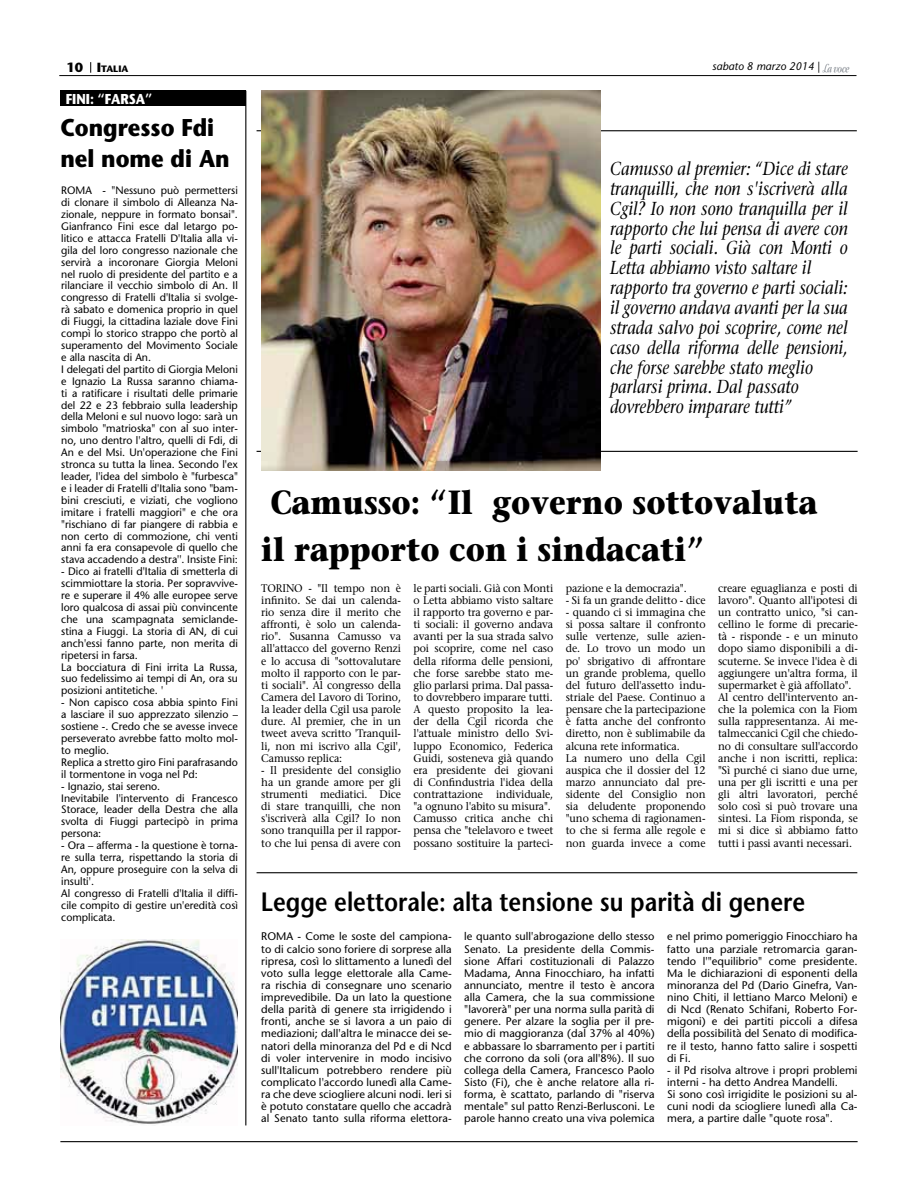
<style>
.page{position:relative;width:918px;height:1188px;background:#fff}
.page>*{position:absolute;margin:0;border:0;box-sizing:border-box;transform-origin:0 0}
.t1{font:700 33.45px/47.4px "Stone Serif";color:#000;scale:.89 1}
.t2{font:600 26.4px "Stone Sans";color:#000;scale:.88 1}
.t3{font:700 24.3px/30.9px "Stone Sans";color:#000;scale:.9 1}
.t4{font:italic 18.75px/19.8px "Stone Serif";color:#000;scale:.85 1}
.t5{font:700 14.4px "Stone Sans";color:#fff;scale:.88 1}
.t6{font:11.1px/12.1px "Stone Serif";letter-spacing:-.01em;color:#000;scale:.95 1}
.t7{font:11.1px/12.1px "Stone Sans";letter-spacing:.005em;color:#000;text-align:justify}
.t8{font:italic 11.1px "Stone Sans";color:#000}
.t9{font:10.8px/11.9px "Stone Sans";color:#000}
.t10{font:700 9.3px "Stone Sans";color:#000}
.s1{font-size:13.2px}
.s2{font-style:normal}
</style>
<div class="page">
<hr style="left:60px;top:1141px;width:798px;height:1px;background:#000">
<div style="left:60px;top:91px;width:186px;height:15px;background:#000"></div>
<hr style="left:245px;top:91px;width:1px;height:1034px;background:#000">
<hr style="left:257px;top:130px;width:600px;height:1px;background:#000">
<hr style="left:257px;top:872px;width:600px;height:1px;background:#000">
<hr style="left:257px;top:451px;width:601px;height:1px;background:#000">
<img style="left:261px;top:91px;width:339px;height:379px">
<img style="left:60px;top:939px;width:178px;height:185px">
<hr style="left:59px;top:75px;width:798px;height:1px;background:#000">
<svg style="left:822px;top:64px;width:27px;height:9px"></svg>
<p class="t10" style="left:67px;top:65px;width:63px"><span class="s1">10</span> <span class="s1">I</span>TALIA</p>
<p class="t8" style="left:712px;top:62px;width:110px">sabato 8 marzo 2014 <span class="s2">|</span></p>
<p class="t5" style="left:66px;top:94px;width:100px">FINI: “FARSA”</p>
<h3 class="t3" style="left:60px;top:115px;width:190px">Congresso Fdi nel nome di An</h3>
<p class="t9" style="left:61px;top:186px;width:178px">ROMA - "Nessuno può permettersi di clonare il simbolo di Alleanza Na&shy;zionale, neppure in formato bonsai".<br>Gianfranco Fini esce dal letargo po&shy;litico e attacca Fratelli D'Italia alla vi&shy;gila del loro congresso nazionale che servirà a incoronare Giorgia Meloni nel ruolo di presidente del partito e a rilanciare il vecchio simbolo di An. Il congresso di Fratelli d'Italia si svolge&shy;rà sabato e domenica proprio in quel di Fiuggi, la cittadina laziale dove Fini compì lo storico strappo che portò al superamento del Movimento Sociale e alla nascita di An.<br>I delegati del partito di Giorgia Meloni e Ignazio La Russa saranno chiama&shy;ti a ratificare i risultati delle primarie del 22 e 23 febbraio sulla leadership della Meloni e sul nuovo logo: sarà un simbolo "matrioska" con al suo inter&shy;no, uno dentro l'altro, quelli di Fdi, di An e del Msi. Un'operazione che Fini stronca su tutta la linea. Secondo l'ex leader, l'idea del simbolo è "furbesca" e i leader di Fratelli d'Italia sono "bam&shy;bini cresciuti, e viziati, che vogliono imitare i fratelli maggiori" e che ora "rischiano di far piangere di rabbia e non certo di commozione, chi venti anni fa era consapevole di quello che stava accadendo a destra''. Insiste Fini:</p>
<p class="t9" style="left:61px;top:567px;width:178px">- Dico ai fratelli d'Italia di smetterla di scimmiottare la storia. Per sopravvive&shy;re e superare il 4% alle europee serve loro qualcosa di assai più convincente che una scampagnata semiclande&shy;stina a Fiuggi. La storia di AN, di cui anch'essi fanno parte, non merita di ripetersi in farsa.<br>La bocciatura di Fini irrita La Russa, suo fedelissimo ai tempi di An, ora su posizioni antitetiche. '</p>
<p class="t9" style="left:61px;top:698px;width:178px">- Non capisco cosa abbia spinto Fini a lasciare il suo apprezzato silenzio – sostiene -. Credo che se avesse invece perseverato avrebbe fatto molto mol&shy;to meglio.<br>Replica a stretto giro Fini parafrasando il tormentone in voga nel Pd:</p>
<p class="t9" style="left:61px;top:781px;width:178px">- Ignazio, stai sereno.<br>Inevitabile l'intervento di Francesco<br>Storace, leader della Destra che alla svolta di Fiuggi partecipò in prima persona:</p>
<p class="t9" style="left:61px;top:841px;width:178px">- Ora – afferma - la questione è torna&shy;re sulla terra, rispettando la storia di<br>An, oppure proseguire con la selva di insulti'.<br>Al congresso di Fratelli d'Italia il diffi&shy;cile compito di gestire un'eredità così complicata.</p>
<p class="t4" style="left:610px;top:161px;width:281px">Camusso al premier: “Dice di stare tranquilli, che non s'iscriverà alla Cgil? Io non sono tranquilla per il rapporto che lui pensa di avere con le parti sociali. Già con Monti o Letta abbiamo visto saltare il rapporto tra governo e parti sociali: il governo andava avanti per la sua strada salvo poi scoprire, come nel caso della riforma delle pensioni, che forse sarebbe stato meglio parlarsi prima. Dal passato dovrebbero imparare tutti”</p>
<h1 class="t1" style="left:261px;top:482px;width:626px">Camusso: “Il governo sottovaluta il rapporto con i sindacati”</h1>
<p class="t6" style="left:261px;top:583px;width:149px;text-align:justify">TORINO - "Il tempo non è infinito. Se dai un calenda&shy;rio senza dire il merito che affronti, è solo un calenda&shy;rio". Susanna Camusso va all'attacco del governo Renzi e lo accusa di "sottovalutare molto il rapporto con le par&shy;ti sociali". Al congresso della Camera del Lavoro di Torino, la leader della Cgil usa parole dure. Al premier, che in un tweet aveva scritto 'Tranquil&shy;li, non mi iscrivo alla Cgil', Camusso replica:</p>
<p class="t6" style="left:261px;top:765px;width:149px;text-align:justify">- Il presidente del consiglio ha un grande amore per gli strumenti mediatici. Dice di stare tranquilli, che non s'iscriverà alla Cgil? Io non sono tranquilla per il rappor&shy;to che lui pensa di avere con</p>
<p class="t6" style="left:414px;top:583px;width:149px">le parti sociali. Già con Monti o Letta abbiamo visto saltare il rapporto tra governo e par&shy;ti sociali: il governo andava avanti per la sua strada salvo poi scoprire, come nel caso della riforma delle pensioni, che forse sarebbe stato me&shy;glio parlarsi prima. Dal passa&shy;to dovrebbero imparare tutti.<br>A questo proposito la lea&shy;der della Cgil ricorda che l'attuale ministro dello Svi&shy;luppo Economico, Federica<br>Guidi, sosteneva già quando era presidente dei giovani di Confindustria l'idea della contrattazione individuale, "a ognuno l'abito su misura".<br>Camusso critica anche chi pensa che "telelavoro e tweet possano sostituire la parteci-</p>
<p class="t6" style="left:566px;top:583px;width:129px">pazione e la democrazia".</p>
<p class="t6" style="left:566px;top:595px;width:149px">- Si fa un grande delitto - dice</p>
<p class="t6" style="left:566px;top:607px;width:149px">- quando ci si immagina che si possa saltare il confronto sulle vertenze, sulle azien&shy;de. Lo trovo un modo un po' sbrigativo di affrontare un grande problema, quello del futuro dell'assetto indu&shy;striale del Paese. Continuo a pensare che la partecipazione è fatta anche del confronto diretto, non è sublimabile da alcuna rete informatica.<br>La numero uno della Cgil auspica che il dossier del 12 marzo annunciato dal pre&shy;sidente del Consiglio non sia deludente proponendo "uno schema di ragionamen&shy;to che si ferma alle regole e non guarda invece a come</p>
<p class="t6" style="left:718px;top:583px;width:149px">creare eguaglianza e posti di lavoro". Quanto all'ipotesi di un contratto unico, "si can&shy;cellino le forme di precarie&shy;tà - risponde - e un minuto dopo siamo disponibili a di&shy;scuterne. Se invece l'idea è di aggiungere un'altra forma, il supermarket è già affollato".<br>Al centro dell'intervento an&shy;che la polemica con la Fiom sulla rappresentanza. Ai me&shy;talmeccanici Cgil che chiedo&shy;no di consultare sull'accordo anche i non iscritti, replica: "Sì purché ci siano due urne, una per gli iscritti e una per gli altri lavoratori, perché solo così si può trovare una sintesi. La Fiom risponda, se mi si dice sì abbiamo fatto tutti i passi avanti necessari.</p>
<h2 class="t2" style="left:261px;top:892px;width:620px">Legge elettorale: alta tensione su parità di genere</h2>
<p class="t7" style="left:261px;top:932px;width:192px">ROMA - Come le soste del campiona&shy;to di calcio sono foriere di sorprese alla ripresa, così lo slittamento a lunedì del voto sulla legge elettorale alla Came&shy;ra rischia di consegnare uno scenario imprevedibile. Da un lato la questione della parità di genere sta irrigidendo i fronti, anche se si lavora a un paio di mediazioni; dall'altra le minacce dei se&shy;natori della minoranza del Pd e di Ncd di voler intervenire in modo incisivo sull'Italicum potrebbero rendere più complicato l'accordo lunedì alla Came&shy;ra che deve sciogliere alcuni nodi. Ieri si è potuto constatare quello che accadrà al Senato tanto sulla riforma elettora-</p>
<p class="t7" style="left:464px;top:932px;width:192px">le quanto sull'abrogazione dello stesso Senato. La presidente della Commis&shy;sione Affari costituzionali di Palazzo Madama, Anna Finocchiaro, ha infatti annunciato, mentre il testo è ancora alla Camera, che la sua commissione "lavorerà" per una norma sulla parità di genere. Per alzare la soglia per il pre&shy;mio di maggioranza (dal 37% al 40%) e abbassare lo sbarramento per i partiti che corrono da soli (ora all'8%). Il suo collega della Camera, Francesco Paolo Sisto (Fi), che è anche relatore alla ri&shy;forma, è scattato, parlando di "riserva mentale" sul patto Renzi-Berlusconi. Le parole hanno creato una viva polemica</p>
<p class="t7" style="left:667px;top:932px;width:192px">e nel primo pomeriggio Finocchiaro ha fatto una parziale retromarcia garan&shy;tendo l'"equilibrio" come presidente.<br>Ma le dichiarazioni di esponenti della minoranza del Pd (Dario Ginefra, Van&shy;nino Chiti, il lettiano Marco Meloni) e di Ncd (Renato Schifani, Roberto For&shy;migoni) e dei partiti piccoli a difesa della possibilità del Senato di modifica&shy;re il testo, hanno fatto salire i sospetti di Fi.</p>
<p class="t7" style="left:667px;top:1065px;width:192px;text-align:left">- il Pd risolva altrove i propri problemi interni - ha detto Andrea Mandelli.<br>Si sono così irrigidite le posizioni su al&shy;cuni nodi da sciogliere lunedì alla Ca&shy;mera, a partire dalle "quote rosa".</p>
</div>
